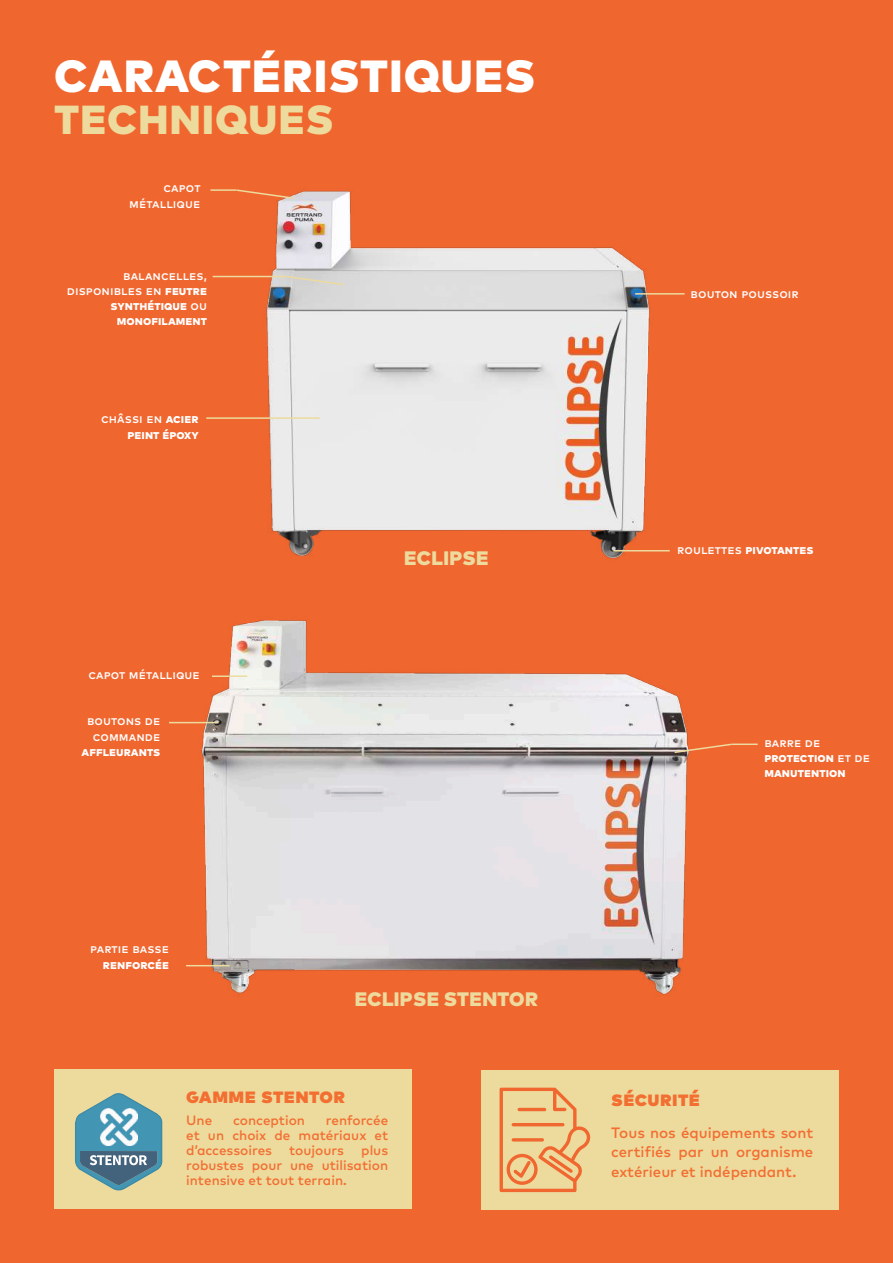
<style>
.page{position:relative;width:893px;height:1263px;background:#f0662f}
.page>*{position:absolute;margin:0;border:0;box-sizing:border-box;transform-origin:0 0}
.t1{font:900 45px "Mark Pro";letter-spacing:.035em;color:#fff}
.t2{font:900 40.5px "Mark Pro";letter-spacing:.035em;color:#edda9d}
.t3{font:900 21px "Mark Pro";letter-spacing:.02em;color:#f36e31}
.t4{font:900 19.5px "Mark Pro";letter-spacing:.02em;color:#edda9d}
.t5{font:500 15px/19.5px "Mark Pro";color:#f36e31;text-align:justify}
.t6{font:500 13.5px/15px "Mark Pro";color:#f36e31;text-align:justify}
.t7{font:800 12.75px/15.3px "Mark Pro";letter-spacing:.005em;color:#fff;text-align:right}
.t8{font:500 12.75px/15.3px "Mark Pro";letter-spacing:.005em;color:#fff;text-align:right}
.s1{font-weight:500}
</style>
<div class="page">
<div style="left:54px;top:1069px;width:357px;height:140px;background:#edda9d"></div>
<img style="left:221px;top:189px;width:449px;height:370px">
<hr style="left:635px;top:293px;width:50px;height:2px;background:#edda9d">
<hr style="left:206px;top:417px;width:114px;height:2px;background:#edda9d">
<hr style="left:613px;top:550px;width:57px;height:1px;background:#edda9d">
<svg style="left:285px;top:275px;width:60px;height:11px"></svg>
<hr style="left:213px;top:276px;width:73px;height:1px;background:#edda9d">
<div style="left:482px;top:1070px;width:357px;height:139px;background:#edda9d"></div>
<img style="left:75px;top:1093px;width:87px;height:97px">
<img style="left:80px;top:1151px;width:77px;height:34px">
<svg style="left:90px;top:1155px;width:57px;height:10px"></svg>
<img style="left:101px;top:1108px;width:37px;height:37px">
<img style="left:189px;top:620px;width:500px;height:375px">
<svg style="left:235px;top:189px;width:60px;height:11px"></svg>
<hr style="left:210px;top:189px;width:26px;height:2px;background:#edda9d">
<hr style="left:186px;top:965px;width:44px;height:1px;background:#edda9d">
<hr style="left:212px;top:675px;width:35px;height:2px;background:#edda9d">
<hr style="left:169px;top:722px;width:49px;height:1px;background:#edda9d">
<svg style="left:673px;top:742px;width:59px;height:12px"></svg>
<hr style="left:732px;top:743px;width:26px;height:2px;background:#edda9d">
<svg style="left:500px;top:1088px;width:90px;height:104px"></svg>
<hr style="left:892px;top:0;width:1px;height:406px;background:#edda9d">
<h1 class="t1" style="left:55px;top:42px;width:482px">CARACTÉRISTIQUES</h1>
<h2 class="t2" style="left:55px;top:89px;width:280px">TECHNIQUES</h2>
<p class="t8" style="left:129px;top:179px;width:73px">capot métallique</p>
<p class="t7" style="left:67px;top:266px;width:142px"><span class="s1">balancelles, disponibles en</span> feutre synthétique <span class="s1">ou </span>monofilament</p>
<p class="t7" style="left:101px;top:410px;width:99px"><span class="s1">châssi en</span> acier peint époxy</p>
<p class="t8" style="left:88px;top:665px;width:113px">capot métallique</p>
<p class="t8" style="left:87px;top:712px;width:75px;text-align:center">boutons de commande</p>
<p class="t7" style="left:82px;top:743px;width:80px">affleurants</p>
<p class="t8" style="left:90px;top:940px;width:80px">partie basse</p>
<p class="t7" style="left:103px;top:955px;width:68px">renforcée</p>
<h3 class="t4" style="left:404px;top:543px;width:86px">ECLIPSE</h3>
<h3 class="t4" style="left:355px;top:984px;width:185px">ECLIPSE STENTOR</h3>
<h3 class="t3" style="left:186px;top:1079px;width:160px">gamme stentor</h3>
<p class="t6" style="left:186px;top:1112px;width:28px">Une</p>
<p class="t6" style="left:233px;top:1112px;width:74px">conception</p>
<p class="t6" style="left:186px;top:1112px;width:203px;text-indent:140px">renforcée et un choix de matériaux et d’accessoires</p>
<p class="t6" style="left:186px;top:1142px;width:203px;text-indent:175px">plus robustes pour une utilisation intensive et tout terrain.</p>
<p class="t6" style="left:289px;top:1142px;width:56px">toujours</p>
<p class="t8" style="left:691px;top:284px;width:110px">bouton poussoir</p>
<p class="t7" style="left:677px;top:541px;width:138px"><span class="s1">roulettes</span> pivotantes</p>
<p class="t7" style="left:764px;top:733px;width:107px;text-align:left"><span class="s1">barre de </span>protection <span class="s1">et de </span>manutention</p>
<h3 class="t3" style="left:611px;top:1083px;width:90px">sécurité</h3>
<p class="t5" style="left:611px;top:1121px;width:203px">Tous nos équipements sont certifiés par un organisme extérieur et indépendant.</p>
</div>
